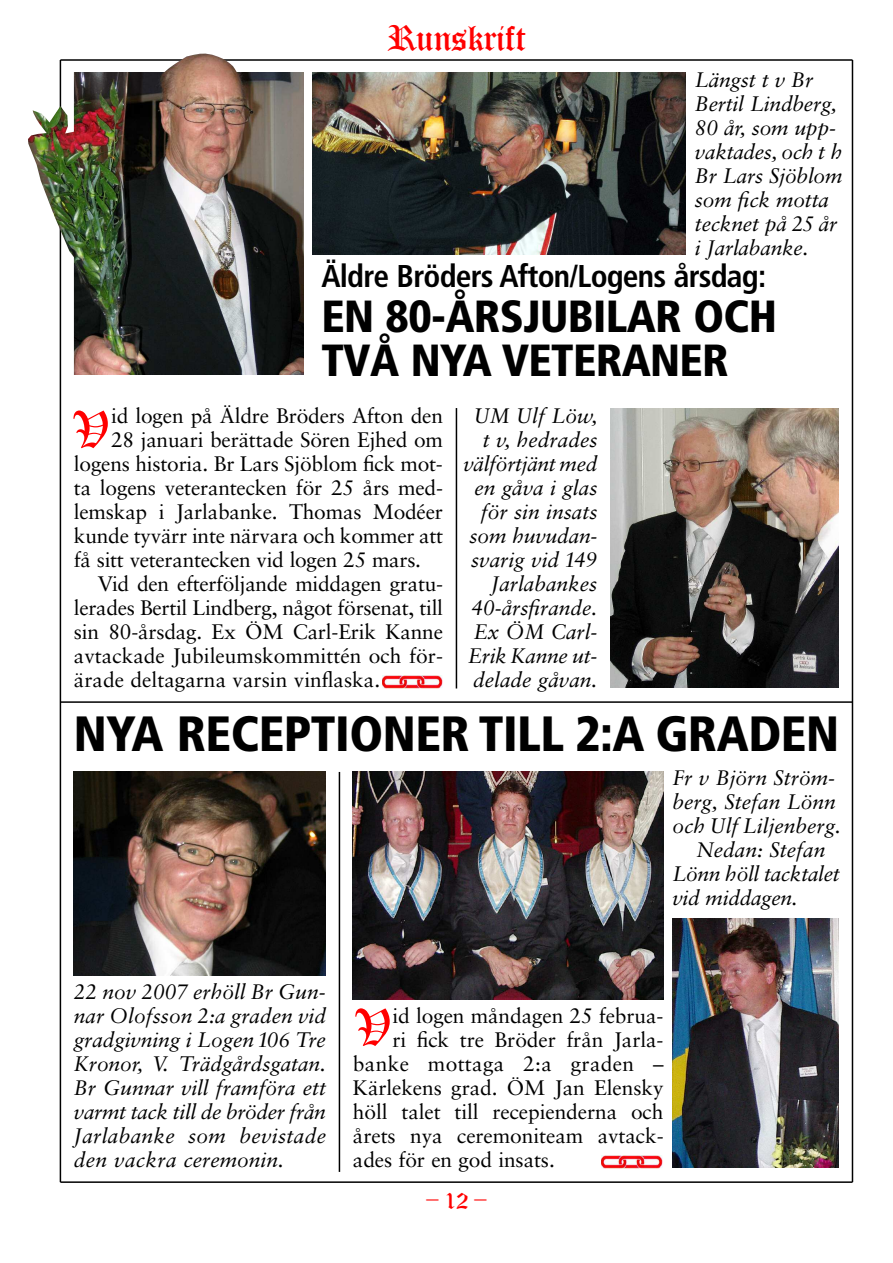
<style>
.page{position:relative;width:893px;height:1263px;background:#fff}
.page>*{position:absolute;margin:0;border:0;box-sizing:border-box;transform-origin:0 0}
.t1{font:51px "Old English Text";color:#f00}
.t2{font:900 condensed 49.5px "Frutiger";letter-spacing:-.01em;color:#000}
.t3{font:900 condensed 45px/43.5px "Frutiger";letter-spacing:-.015em;color:#000}
.t4{font:36px "Old English Text";letter-spacing:-.015em;color:#f00}
.t5{font:700 condensed 31.5px "Frutiger";letter-spacing:-.025em;color:#000}
.t6{font:24px "Old English Text";color:#f00}
.t7{font:21px "Sabon";letter-spacing:-.01em;color:#000}
.t8{font:italic 21px/24px "Sabon";color:#000}
.t9{font:21px "Sabon";letter-spacing:.015em;color:#000}
</style>
<div class="page">
<hr style="left:60px;top:59px;width:792px;height:2px;background:#000">
<hr style="left:60px;top:60px;width:1px;height:1122px;background:#000">
<hr style="left:852px;top:60px;width:1px;height:1122px;background:#000">
<hr style="left:60px;top:1181px;width:792px;height:2px;background:#000">
<img style="left:382px;top:675px;width:61px;height:13px">
<hr style="left:456px;top:408px;width:1px;height:280px;background:#000">
<hr style="left:339px;top:772px;width:1px;height:400px;background:#000">
<img style="left:28px;top:54px;width:275px;height:321px">
<img style="left:312px;top:72px;width:374px;height:182px">
<img style="left:610px;top:409px;width:229px;height:278px">
<hr style="left:60px;top:701px;width:792px;height:2px;background:#000">
<img style="left:353px;top:771px;width:310px;height:228px">
<img style="left:74px;top:771px;width:252px;height:204px">
<img style="left:672px;top:918px;width:167px;height:249px">
<img style="left:601px;top:1155px;width:61px;height:13px">
<h3 class="t4" style="left:387px;top:17px;width:140px">Runskrift</h3>
<p class="t8" style="left:695px;top:69px;width:149px">Längst t v Br<br>Bertil Lindberg,<br>80 år, som upp&shy;vaktades, och t h<br>Br Lars Sjöblom som fick motta tecknet på 25 år i Jarlabanke.</p>
<h3 class="t5" style="left:321px;top:264px;width:446px">Äldre Bröders Afton/Logens årsdag:</h3>
<h3 class="t3" style="left:321px;top:298px;width:457px">EN 80-ÅRSJUBILAR OCH<br>TVÅ NYA VETERANER</h3>
<p class="t7" style="left:111px;top:407px;width:333px">id logen på Äldre Bröders Afton den</p>
<p class="t7" style="left:111px;top:431px;width:333px">28 januari berättade Sören Ejhed om</p>
<p class="t7" style="left:74px;top:455px;width:371px">logens historia. Br Lars Sjöblom fick mot-</p>
<p class="t7" style="left:74px;top:479px;width:371px">ta logens veterantecken för 25 års med-</p>
<p class="t7" style="left:74px;top:503px;width:371px">lemskap i Jarlabanke. Thomas Modéer</p>
<p class="t7" style="left:74px;top:527px;width:371px">kunde tyvärr inte närvara och kommer att</p>
<p class="t7" style="left:74px;top:551px;width:349px">få sitt veterantecken vid logen 25 mars.</p>
<p class="t7" style="left:98px;top:575px;width:347px">Vid den efterföljande middagen gratu-</p>
<p class="t7" style="left:74px;top:599px;width:371px">lerades Bertil Lindberg, något försenat, till</p>
<p class="t7" style="left:74px;top:623px;width:371px">sin 80-årsdag. Ex ÖM Carl-Erik Kanne</p>
<p class="t7" style="left:74px;top:647px;width:371px">avtackade Jubileumskommittén och för-</p>
<p class="t7" style="left:74px;top:671px;width:308px">ärade deltagarna varsin vinflaska.</p>
<p class="t8" style="left:463px;top:405px;width:136px;text-align:right">UM Ulf Löw, t v, hedrades välförtjänt med en gåva i glas för sin insats som huvudan&shy;svarig vid 149<br>Jarlabankes<br>40-årsfirande.<br>Ex ÖM Carl-<br>Erik Kanne ut&shy;delade gåvan.</p>
<h2 class="t2" style="left:74px;top:714px;width:767px">NYA RECEPTIONER TILL 2:A GRADEN</h2>
<p class="t8" style="left:672px;top:767px;width:164px">Fr v Björn Ström-</p>
<p class="t8" style="left:672px;top:791px;width:165px">berg, Stefan Lönn</p>
<p class="t8" style="left:672px;top:815px;width:170px">och Ulf Liljenberg.</p>
<p class="t8" style="left:696px;top:839px;width:130px">Nedan: Stefan</p>
<p class="t8" style="left:672px;top:863px;width:169px">Lönn höll tacktalet</p>
<p class="t8" style="left:672px;top:887px;width:127px">vid middagen.</p>
<h1 class="t1" style="left:72px;top:401px;width:39px">V</h1>
<p class="t8" style="left:74px;top:981px;width:254px;text-align:justify">22 nov 2007 erhöll Br Gun&shy;nar Olofsson 2:a graden vid gradgivning i Logen 106 Tre Kronor, V. Trädgårdsgatan.<br>Br Gunnar vill framföra ett varmt tack till de bröder från Jarlabanke som bevistade den vackra ceremonin.</p>
<p class="t7" style="left:392px;top:1007px;width:272px">id logen måndagen 25 februa-</p>
<p class="t7" style="left:392px;top:1031px;width:273px">ri fick tre Bröder från Jarla-</p>
<p class="t9" style="left:353px;top:1055px;width:312px">banke mottaga 2:a graden –</p>
<p class="t7" style="left:353px;top:1079px;width:312px">Kärlekens grad. ÖM Jan Elensky</p>
<p class="t7" style="left:353px;top:1103px;width:312px">höll talet till recepienderna och</p>
<p class="t7" style="left:353px;top:1127px;width:312px">årets nya ceremoniteam avtack-</p>
<p class="t7" style="left:353px;top:1151px;width:203px">ades för en god insats.</p>
<h1 class="t1" style="left:354px;top:999px;width:39px">V</h1>
<p class="t6" style="left:426px;top:1185px;width:62px">– 12 –</p>
</div>
